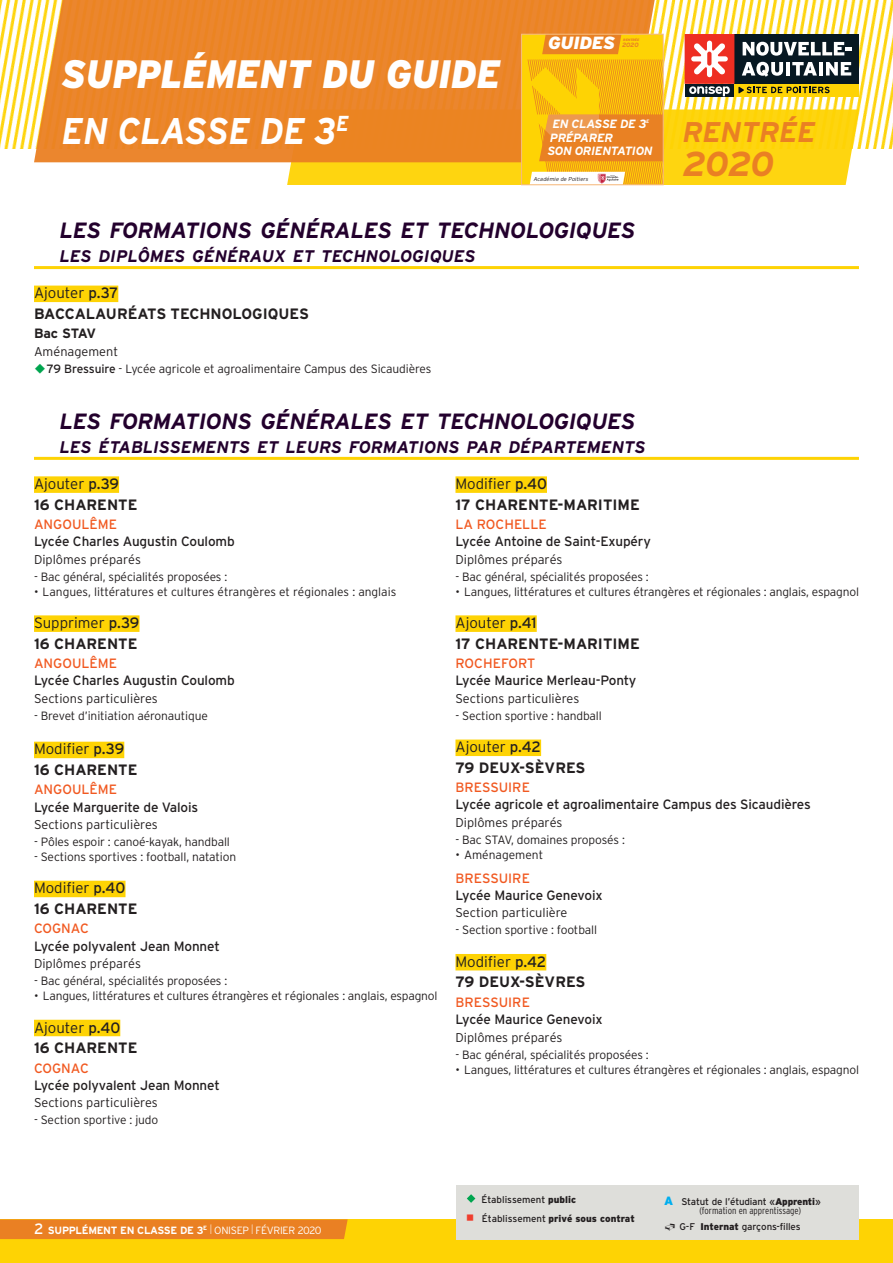
<style>
.page{position:relative;width:893px;height:1263px;background:#fff}
.page>*{position:absolute;margin:0;border:0;box-sizing:border-box;transform-origin:0 0}
.t1{font:italic 900 39.6px "Interstate";letter-spacing:-.005em;color:#fff;scale:.91 1}
.t2{font:italic 700 37.2px "Interstate";letter-spacing:-.005em;color:#fff;scale:.91 1}
.t3{font:italic 700 34.5px "Interstate";color:#ea8023}
.t4{font:italic 700 28.5px "Interstate";letter-spacing:-.01em;color:#ea8023}
.t5{font:italic 700 22.05px "Interstate";letter-spacing:-.015em;color:#23002d}
.t6{font:italic 900 17.7px "Interstate";letter-spacing:-.01em;color:#fff}
.t7{font:italic 700 16.8px "Interstate";color:#23002d}
.t8{font:700 15px/20.7px "Interstate";color:#231f20}
.t9{font:13.5px "Interstate";letter-spacing:-.01em;color:#231f20}
.t10{font:13.5px "Interstate";color:#f15921}
.t11{font:700 13.5px "Interstate";color:#231f20}
.t12{font:300 12.75px "Interstate";color:#231f20}
.t13{font:300 12px "Interstate";letter-spacing:-.015em;color:#231f20}
.t14{font:italic 700 12px/13.5px "Interstate";letter-spacing:-.025em;color:#fff}
.t15{font:700 10.5px "Interstate";letter-spacing:-.03em;color:#fff}
.t16{font:9.75px/19.2px "Interstate";letter-spacing:-.015em;color:#231f20}
.t17{font:300 condensed 9.75px/9px "Interstate";color:#231f20}
.t18{font:italic 700 6.3px "Interstate";color:#e98123}
.t19{font:italic 300 5.7px "Interstate";color:#231f20}
.t20{font:italic 700 4.8px "Interstate";color:#fff}
.t21{font:italic 900 3.3px "Interstate";letter-spacing:-.015em;color:#e98123}
.s1{font-weight:300}
.s2{font-weight:400}
.s3{font-weight:400;font-size:15px}
.s4{font-weight:300;font-size:13.5px}
.s5{font-weight:900}
.s6{font-weight:900;font-stretch:normal;font-size:12px;color:#00aeef}
.s7{font-weight:400;font-stretch:normal}
.s8{font-weight:900;font-stretch:normal}
</style>
<div class="page">
<div style="left:0;top:1219px;width:893px;height:44px;background:#fed304"></div>
<div style="left:0;top:1219px;width:348px;height:20px;background:#ea8023"></div>
<hr style="left:34px;top:266px;width:825px;height:3px;background:#fed304">
<div style="left:34px;top:286px;width:84px;height:16px;background:#fed304"></div>
<hr style="left:34px;top:457px;width:825px;height:3px;background:#fed304">
<div style="left:34px;top:476px;width:85px;height:17px;background:#fed304"></div>
<div style="left:34px;top:615px;width:105px;height:17px;background:#fed304"></div>
<div style="left:34px;top:742px;width:90px;height:16px;background:#fed304"></div>
<div style="left:34px;top:881px;width:91px;height:16px;background:#fed304"></div>
<div style="left:34px;top:1020px;width:86px;height:16px;background:#fed304"></div>
<div style="left:455px;top:476px;width:92px;height:17px;background:#fed304"></div>
<div style="left:455px;top:615px;width:82px;height:17px;background:#fed304"></div>
<div style="left:455px;top:739px;width:86px;height:17px;background:#fed304"></div>
<div style="left:455px;top:954px;width:91px;height:16px;background:#fed304"></div>
<div style="left:456px;top:1185px;width:403px;height:54px;background:#dededa"></div>
<svg style="left:467px;top:1194px;width:8px;height:9px"></svg>
<img style="left:0;top:0;width:893px;height:149px">
<svg style="left:34px;top:0;width:621px;height:162px;background:#eb8a2f"></svg>
<svg style="left:287px;top:34px;width:572px;height:151px;background:#e5a22b"></svg>
<div style="left:521px;top:34px;width:142px;height:151px;border:1px solid #f5b985"></div>
<h1 class="t1" style="left:62px;top:50px;width:484px">SUPPLÉMENT DU GUIDE</h1>
<h2 class="t2" style="left:62px;top:108px;width:317px">EN CLASSE DE 3<sup>E</sup></h2>
<h3 class="t6" style="left:548px;top:32px;width:69px">GUIDES</h3>
<p class="t21" style="left:623px;top:37px;width:17px">RENTRÉE</p>
<p class="t18" style="left:622px;top:41px;width:18px">2020</p>
<p class="t14" style="left:552px;top:117px;width:96px">EN CLASSE DE 3</p>
<p class="t20" style="left:646px;top:119px;width:5px">E</p>
<p class="t14" style="left:547px;top:131px;width:107px">PRÉPARER<br>SON ORIENTATION</p>
<p class="t19" style="left:533px;top:175px;width:57px">Académie de Poitiers</p>
<h3 class="t4" style="left:682px;top:115px;width:135px">RENTRÉE</h3>
<h3 class="t3" style="left:682px;top:143px;width:93px">2020</h3>
<h3 class="t5" style="left:60px;top:217px;width:577px">LES FORMATIONS GÉNÉRALES ET TECHNOLOGIQUES</h3>
<h3 class="t7" style="left:60px;top:246px;width:418px">LES DIPLÔMES GÉNÉRAUX ET TECHNOLOGIQUES</h3>
<p class="t8" style="left:34px;top:283px;width:277px"><span class="s1">Ajouter</span> <span class="s2">p.37<br></span>BACCALAURÉATS TECHNOLOGIQUES</p>
<p class="t11" style="left:34px;top:325px;width:64px">BAC STAV</p>
<p class="t12" style="left:34px;top:344px;width:86px">Aménagement</p>
<p class="t13" style="left:47px;top:362px;width:386px"><span class="s2">79 Bressuire</span> - Lycée agricole et agroalimentaire Campus des Sicaudières</p>
<h3 class="t5" style="left:60px;top:407px;width:577px">LES FORMATIONS GÉNÉRALES ET TECHNOLOGIQUES</h3>
<h3 class="t7" style="left:60px;top:436px;width:587px">LES ÉTABLISSEMENTS ET LEURS FORMATIONS PAR DÉPARTEMENTS</h3>
<p class="t8" style="left:34px;top:473px;width:105px"><span class="s1">Ajouter</span> <span class="s2">p.39<br></span>16 CHARENTE</p>
<p class="t10" style="left:34px;top:516px;width:85px">Angoulême</p>
<p class="t9" style="left:34px;top:533px;width:202px">Lycée Charles Augustin Coulomb</p>
<p class="t12" style="left:34px;top:552px;width:109px">Diplômes préparés</p>
<p class="t13" style="left:34px;top:569px;width:195px">- Bac général, spécialités proposées :</p>
<p class="t13" style="left:34px;top:584px;width:364px">• Langues, littératures et cultures étrangères et régionales : anglais</p>
<p class="t8" style="left:34px;top:612px;width:107px"><span class="s1">Supprimer</span> <span class="s2">p.39<br></span>16 CHARENTE</p>
<p class="t10" style="left:34px;top:655px;width:85px">Angoulême</p>
<p class="t9" style="left:34px;top:672px;width:202px">Lycée Charles Augustin Coulomb</p>
<p class="t12" style="left:34px;top:691px;width:125px">Sections particulières</p>
<p class="t13" style="left:34px;top:708px;width:175px">- Brevet d’initiation aéronautique</p>
<p class="t8" style="left:34px;top:739px;width:105px"><span class="s1">Modifier</span> <span class="s2">p.39<br></span>16 CHARENTE</p>
<p class="t10" style="left:34px;top:781px;width:85px">Angoulême</p>
<p class="t9" style="left:34px;top:799px;width:166px">Lycée M arguerite de Valois</p>
<p class="t12" style="left:34px;top:817px;width:125px">Sections particulières</p>
<p class="t13" style="left:34px;top:835px;width:197px">- Pôles espoir : canoé-kayak, handball</p>
<p class="t13" style="left:34px;top:850px;width:204px">- Sections sportives : football, natation</p>
<p class="t8" style="left:34px;top:878px;width:105px"><span class="s1">Modifier</span> <span class="s2">p.40<br></span>16 CHARENTE</p>
<p class="t10" style="left:34px;top:920px;width:28px">cognac</p>
<p class="t9" style="left:34px;top:938px;width:187px">Lycée polyvalent Jean Monnet</p>
<p class="t12" style="left:34px;top:956px;width:109px">Diplômes préparés</p>
<p class="t13" style="left:34px;top:974px;width:195px">- Bac général, spécialités proposées :</p>
<p class="t13" style="left:34px;top:989px;width:405px">• Langues, littératures et cultures étrangères et régionales : anglais, espagnol</p>
<p class="t8" style="left:34px;top:1017px;width:105px"><span class="s1">Ajouter</span> <span class="s2">p.40<br></span>16 CHARENTE</p>
<p class="t10" style="left:34px;top:1059px;width:28px">cognac</p>
<p class="t9" style="left:34px;top:1077px;width:187px">Lycée polyvalent Jean Monnet</p>
<p class="t12" style="left:34px;top:1095px;width:125px">Sections particulières</p>
<p class="t13" style="left:34px;top:1113px;width:126px">- Section sportive : judo</p>
<p class="t8" style="left:455px;top:473px;width:186px"><span class="s1">Modifier</span> <span class="s2">p.40<br></span>17 CHARENTE-MARITIME</p>
<p class="t10" style="left:455px;top:516px;width:93px">la rochelle</p>
<p class="t9" style="left:455px;top:533px;width:197px">Lycée Antoine de Saint-Exupéry</p>
<p class="t12" style="left:455px;top:552px;width:109px">Diplômes préparés</p>
<p class="t13" style="left:455px;top:569px;width:195px">- Bac général, spécialités proposées :</p>
<p class="t13" style="left:455px;top:584px;width:405px">• Langues, littératures et cultures étrangères et régionales : anglais, espagnol</p>
<p class="t8" style="left:455px;top:612px;width:186px"><span class="s1">Ajouter</span> <span class="s2">p.41<br></span>17 CHARENTE-MARITIME</p>
<p class="t10" style="left:455px;top:655px;width:72px">rochefort</p>
<p class="t9" style="left:455px;top:672px;width:182px">Lycée Maurice Merleau-Ponty</p>
<p class="t12" style="left:455px;top:691px;width:125px">Sections particulières</p>
<p class="t13" style="left:455px;top:708px;width:148px">- Section sportive : handball</p>
<p class="t8" style="left:455px;top:736px;width:131px"><span class="s1">Ajouter</span> <span class="s2">p.42<br></span>79 DEUX-SÈVRES</p>
<p class="t10" style="left:455px;top:779px;width:76px">bressuire</p>
<p class="t9" style="left:455px;top:796px;width:357px">Lycée agricole et agroalimentaire Campus des Sicaudières</p>
<p class="t12" style="left:455px;top:815px;width:109px">Diplômes préparés</p>
<p class="t13" style="left:455px;top:833px;width:171px">- Bac STAV, domaines proposés :</p>
<p class="t13" style="left:455px;top:847px;width:89px">• Aménagement</p>
<p class="t10" style="left:455px;top:870px;width:76px">bressuire</p>
<p class="t9" style="left:455px;top:887px;width:149px">Lycée M aurice Genevoix</p>
<p class="t12" style="left:455px;top:905px;width:114px">Section particulière</p>
<p class="t13" style="left:455px;top:923px;width:143px">- Section sportive : football</p>
<p class="t8" style="left:455px;top:951px;width:131px"><span class="s1">Modifier</span> <span class="s2">p.42<br></span>79 DEUX-SÈVRES</p>
<p class="t10" style="left:455px;top:994px;width:76px">bressuire</p>
<p class="t9" style="left:455px;top:1011px;width:149px">Lycée M aurice Genevoix</p>
<p class="t12" style="left:455px;top:1029px;width:109px">Diplômes préparés</p>
<p class="t13" style="left:455px;top:1047px;width:195px">- Bac général, spécialités proposées :</p>
<p class="t13" style="left:455px;top:1062px;width:405px">• Langues, littératures et cultures étrangères et régionales : anglais, espagnol</p>
<p class="t15" style="left:34px;top:1224px;width:289px"><span class="s3">2</span> SUPPLÉMENT EN CLASSE DE 3<sup>E</sup> <span class="s4">l</span> <span class="s1">on isep</span> <span class="s4">l</span> <span class="s1">février 2020</span></p>
<p class="t16" style="left:481px;top:1189px;width:155px">établissement <span class="s5">public </span>établissement <span class="s5">privé sous contrat</span></p>
<p class="t17" style="left:699px;top:1197px;width:123px;text-indent:-35px"><span class="s6">A</span> <span class="s7">Statut de l’étudiant «</span><span class="s8">Apprenti</span><span class="s7">» </span>(formation en apprentissage)</p>
<p class="t16" style="left:679px;top:1216px;width:123px">G-F <span class="s5">Internat</span> garçons-filles</p>
</div>
